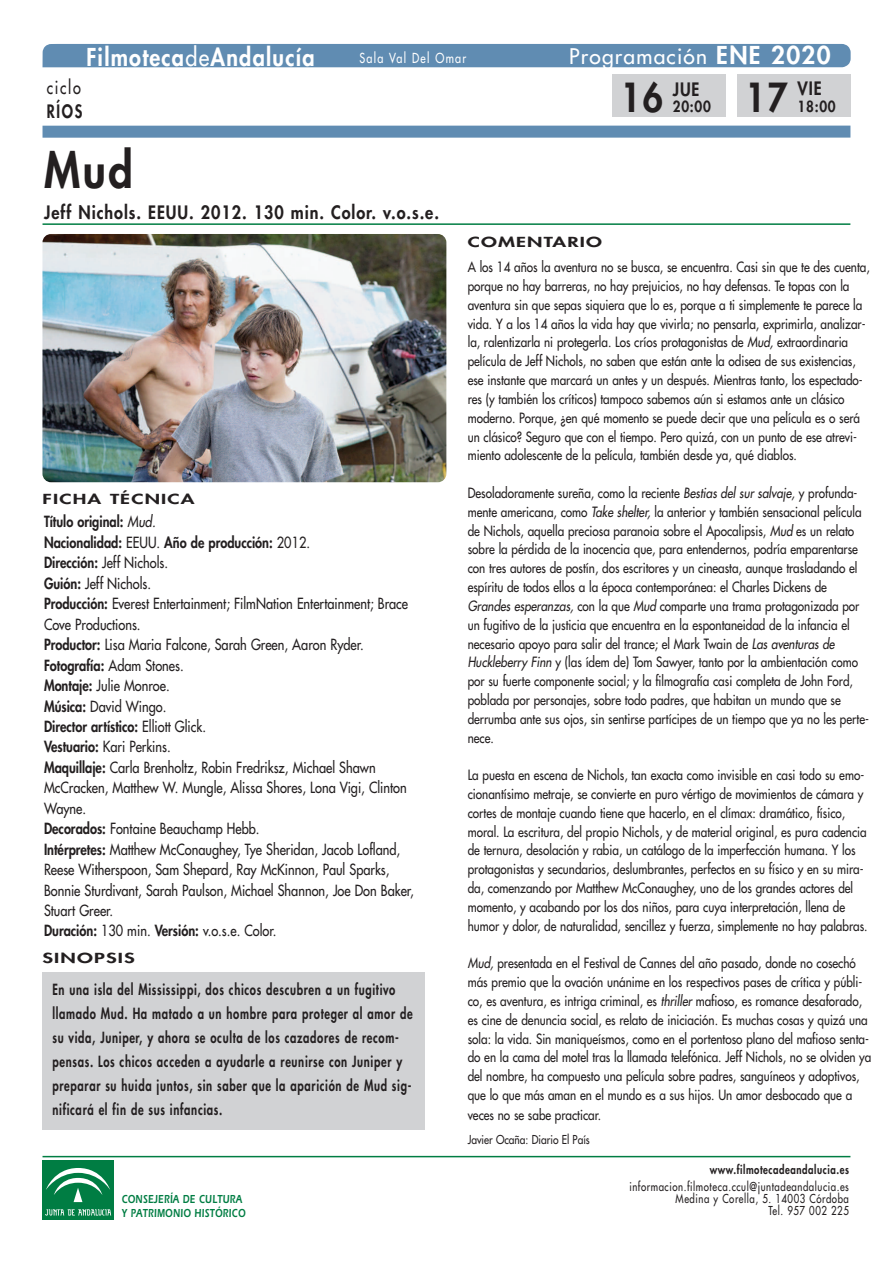
<style>
.page{position:relative;width:893px;height:1263px;background:#fff}
.page>*{position:absolute;margin:0;border:0;box-sizing:border-box;transform-origin:0 0}
.t1{font:800 48px "Futura LT";color:#231f20;scale:.9 1}
.t2{font:800 39px "Futura LT";color:#231f20;scale:.9 1}
.t3{font:800 24px "Futura LT";letter-spacing:.06em;color:#fff;scale:.9 1}
.t4{font:21px "Futura LT";letter-spacing:.06em;color:#fff}
.t5{font:800 18px "Futura LT";letter-spacing:.06em;color:#231f20;scale:.9 1}
.t6{font:18px "Futura LT";letter-spacing:.115em;color:#231f20;scale:.8 1}
.t7{font:800 18px "Futura LT";letter-spacing:.06em;color:#231f20;scale:.8 1}
.t8{font:15px/20.4px "Futura LT";color:#231f20;scale:.85 1}
.t9{font:800 15px/24px "Futura LT";letter-spacing:.06em;color:#231f20;scale:.75 1}
.t10{font:800 15px "Futura LT";letter-spacing:.06em;color:#231f20;scale:.9 1}
.t11{font:13.8px/18.8px "Futura LT";color:#231f20;scale:.85 1}
.t12{font:800 13.5px "Futura LT";letter-spacing:.06em;color:#231f20;scale:1.5 1}
.t13{font:13.5px "Futura LT";letter-spacing:.115em;color:#fff;scale:.8 1}
.t14{font:12px/12px "Futura LT";letter-spacing:.06em;color:#231f20;text-align:right;scale:.8 1}
.t15{font:12px/14.4px "Erie Black Plain";letter-spacing:.03em;color:#007d43;scale:.75 1}
.t16{font:800 12px "Futura LT";letter-spacing:.06em;color:#231f20;scale:.8 1}
.t17{font:12px "Futura LT";color:#231f20;scale:.85 1}
.s1{font-weight:400}
.s2{font-weight:800;font-size:24px}
.s3{font-weight:800}
.s4{font-style:italic}
</style>
<div class="page">
<img style="left:42px;top:234px;width:404px;height:248px;border-radius:9px">
<div style="left:43px;top:44px;width:808px;height:23px;background:#608cb2"></div>
<div style="left:43px;top:126px;width:807px;height:12px;background:#608cb2"></div>
<div style="left:42px;top:972px;width:383px;height:157px;background:#d1d2d4"></div>
<hr style="left:43px;top:223px;width:807px;height:2px;background:#007d43">
<hr style="left:43px;top:1156px;width:807px;height:1px;background:#007d43">
<div style="left:43px;top:1160px;width:71px;height:60px;background:#007d43"></div>
<svg style="left:45px;top:1209px;width:66px;height:6px"></svg>
<svg style="left:46px;top:1168px;width:64px;height:35px"></svg>
<div style="left:612px;top:74px;width:114px;height:43px;background:#d1d2d4"></div>
<div style="left:737px;top:74px;width:113px;height:43px;background:#d1d2d4"></div>
<h3 class="t3" style="left:86px;top:42px;width:255px">Filmoteca<span class="s1">de</span>Andalucía</h3>
<h3 class="t4" style="left:569px;top:43px;width:263px">Programación <span class="s2">ENE 2020</span></h3>
<p class="t13" style="left:359px;top:49px;width:135px">Sala Val Del Omar</p>
<h3 class="t6" style="left:47px;top:76px;width:44px">ciclo</h3>
<h3 class="t7" style="left:47px;top:100px;width:46px">RíOS</h3>
<h1 class="t1" style="left:44px;top:138px;width:100px">Mud</h1>
<h3 class="t5" style="left:44px;top:201px;width:440px">Jeff Nichols. EEUU. 2012. 130 min. Color. v.o.s.e.</h3>
<p class="t12" style="left:43px;top:490px;width:103px">FICHA TÉCNICA</p>
<p class="t8" style="left:44px;top:512px;width:437px"><span class="s3">Título original:</span> <span class="s4">Mud.<br></span><span class="s3">Nacionalidad:</span> EEUU. <span class="s3">Año de producción:</span> 2012.<br><span class="s3">Dirección:</span> Jeff Nichols.<br><span class="s3">Guión:</span> Jeff Nichols.<br><span class="s3">Producción:</span> Everest Entertainment; FilmNation Entertainment; Brace Cove Productions.<br><span class="s3">Productor:</span> Lisa Maria Falcone, Sarah Green, Aaron Ryder.<br><span class="s3">Fotografía:</span> Adam Stones.<br><span class="s3">Montaje:</span> Julie Monroe.<br><span class="s3">Música:</span> David Wingo.<br><span class="s3">Director artístico:</span> Elliott Glick.<br><span class="s3">Vestuario:</span> Kari Perkins.<br><span class="s3">Maquillaje:</span> Carla Brenholtz, Robin Fredriksz, Michael Shawn McCracken, Matthew W. Mungle, Alissa Shores, Lona Vigi, Clinton Wayne.<br><span class="s3">Decorados:</span> Fontaine Beauchamp Hebb.<br><span class="s3">Intérpretes:</span> Matthew McConaughey, Tye Sheridan, Jacob Lofland, Reese Witherspoon, Sam Shepard, Ray McKinnon, Paul Sparks, Bonnie Sturdivant, Sarah Paulson, Michael Shannon, Joe Don Baker, Stuart Greer.<br><span class="s3">Duración:</span> 130 min. <span class="s3">Versión:</span> v.o.s.e. Color.</p>
<p class="t12" style="left:42px;top:949px;width:63px">SINOPSIS</p>
<p class="t9" style="left:52px;top:977px;width:482px">En una isla del Mississippi, dos chicos descubren a un fugitivo llamado Mud. Ha matado a un hombre para proteger al amor de su vida, Juniper, y ahora se oculta de los cazadores de recom&shy;pensas. Los chicos acceden a ayudarle a reunirse con Juniper y preparar su huida juntos, sin saber que la aparición de Mud sig&shy;nificará el fin de sus infancias.</p>
<p class="t15" style="left:122px;top:1191px;width:167px">CONSEJERÍA DE CULTURA<br>Y PATRIMONIO HISTÓRICO</p>
<h2 class="t2" style="left:620px;top:72px;width:49px">16</h2>
<h3 class="t5" style="left:673px;top:77px;width:31px">JUE</h3>
<p class="t10" style="left:673px;top:96px;width:44px">20:00</p>
<h2 class="t2" style="left:745px;top:71px;width:49px">17</h2>
<h3 class="t5" style="left:797px;top:77px;width:28px">VIE</h3>
<p class="t10" style="left:797px;top:96px;width:44px">18:00</p>
<p class="t12" style="left:468px;top:233px;width:91px">COMENTARIO</p>
<p class="t11" style="left:468px;top:258px;width:475px">A los 14 años la aventura no se busca, se encuentra. Casi sin que te des cuenta, porque no hay barreras, no hay prejuicios, no hay defensas. Te topas con la aventura sin que sepas siquiera que lo es, porque a ti simplemente te parece la vida. Y a los 14 años la vida hay que vivirla; no pensarla, exprimirla, analizar&shy;la, ralentizarla ni protegerla. Los críos protagonistas de <span class="s4">Mud,</span> extraordinaria película de Jeff Nichols, no saben que están ante la odisea de sus existencias, ese instante que marcará un antes y un después. Mientras tanto, los espectado&shy;res (y también los críticos) tampoco sabemos aún si estamos ante un clásico moderno. Porque, ¿en qué momento se puede decir que una película es o será un clásico? Seguro que con el tiempo. Pero quizá, con un punto de ese atrevi&shy;miento adolescente de la película, también desde ya, qué diablos.</p>
<p class="t11" style="left:468px;top:483px;width:474px">Desoladoramente sureña, como la reciente <span class="s4">Bestias del sur salvaje,</span> y profunda&shy;mente americana, como <span class="s4">Take shelter,</span> la anterior y también sensacional película de Nichols, aquella preciosa paranoia sobre el Apocalipsis, <span class="s4">Mud</span> es un relato sobre la pérdida de la inocencia que, para entendernos, podría emparentarse con tres autores de postín, dos escritores y un cineasta, aunque trasladando el espíritu de todos ellos a la época contemporánea: el Charles Dickens de <span class="s4">Grandes esperanzas,</span> con la que <span class="s4">Mud</span> comparte una trama protagonizada por un fugitivo de la justicia que encuentra en la espontaneidad de la infancia el necesario apoyo para salir del trance; el Mark Twain de <span class="s4">Las aventuras de Huckleberry Finn</span> y (las ídem de) Tom Sawyer, tanto por la ambientación como por su fuerte componente social; y la filmografía casi completa de John Ford, poblada por personajes, sobre todo padres, que habitan un mundo que se derrumba ante sus ojos, sin sentirse partícipes de un tiempo que ya no les perte&shy;nece.</p>
<p class="t11" style="left:468px;top:766px;width:472px">La puesta en escena de Nichols, tan exacta como invisible en casi todo su emo&shy;cionantísimo metraje, se convierte en puro vértigo de movimientos de cámara y cortes de montaje cuando tiene que hacerlo, en el clímax: dramático, físico, moral. La escritura, del propio Nichols, y de material original, es pura cadencia de ternura, desolación y rabia, un catálogo de la imperfección humana. Y los protagonistas y secundarios, deslumbrantes, perfectos en su físico y en su mira&shy;da, comenzando por Matthew McConaughey, uno de los grandes actores del momento, y acabando por los dos niños, para cuya interpretación, llena de humor y dolor, de naturalidad, sencillez y fuerza, simplemente no hay palabras.</p>
<p class="t11" style="left:468px;top:954px;width:476px"><span class="s4">Mud,</span> presentada en el Festival de Cannes del año pasado, donde no cosechó más premio que la ovación unánime en los respectivos pases de crítica y públi&shy;co, es aventura, es intriga criminal, es <span class="s4">thriller</span> mafioso, es romance desaforado, es cine de denuncia social, es relato de iniciación. Es muchas cosas y quizá una sola: la vida. Sin maniqueísmos, como en el portentoso plano del mafioso senta&shy;do en la cama del motel tras la llamada telefónica. Jeff Nichols, no se olviden ya del nombre, ha compuesto una película sobre padres, sanguíneos y adoptivos, que lo que más aman en el mundo es a sus hijos. Un amor desbocado que a veces no se sabe practicar.</p>
<p class="t17" style="left:468px;top:1132px;width:145px">Javier Ocaña: Diario El País</p>
<p class="t16" style="left:710px;top:1162px;width:176px">www.filmotecadeandalucia.es</p>
<p class="t14" style="left:629px;top:1180px;width:276px">informacion.filmoteca.ccul@juntadeandalucia.es<br>Medina y Corella, 5. 14003 Córdoba<br>Tel. 957 002 225</p>
</div>
